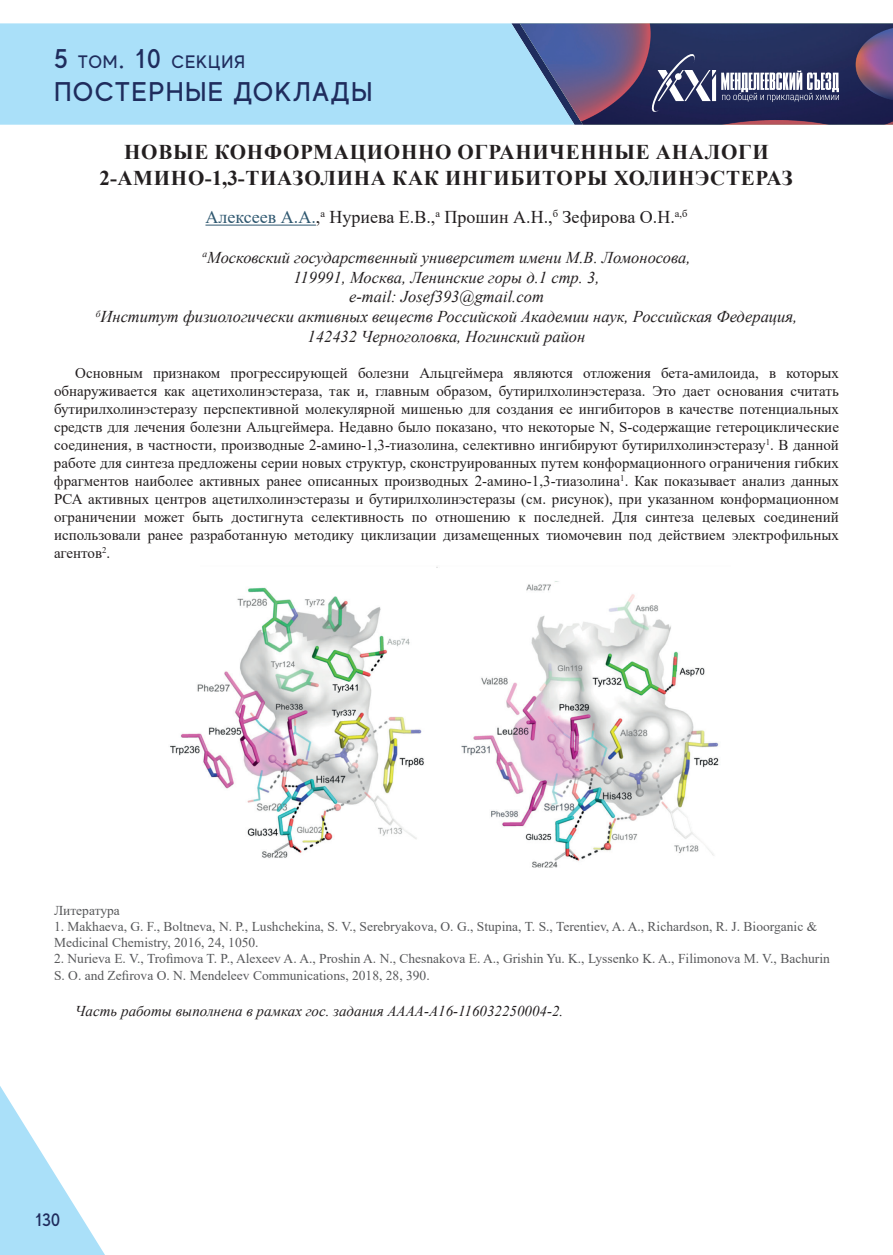
<style>
.page{position:relative;width:893px;height:1255px;background:#fff}
.page>*{position:absolute;margin:0;border:0;box-sizing:border-box;transform-origin:0 0}
.t1{font:500 27px "MADE Evolve Sans";letter-spacing:.05em;color:#1f2c5d}
.t2{font:700 21px/25.2px "Times New Roman";letter-spacing:.035em;color:#231f20;text-align:center}
.t3{font:18px "Times New Roman";color:#231f20}
.t4{font:500 18px "MADE Evolve Sans";letter-spacing:.05em;color:#1f2c5d}
.t5{font:italic 16.5px/19.8px "Times New Roman";color:#231f20;text-align:center}
.t6{font:15px/18px "Times New Roman";color:#231f20;text-align:justify}
.t7{font:italic 15px "Times New Roman";color:#231f20}
.t8{font:13.5px/16.2px "Times New Roman";color:#57585a}
.s1{font-size:27px}
.s2{color:#2e576f}
</style>
<div class="page">
<div style="left:0;top:23px;width:511px;height:102px;background:#aae0f9"></div>
<svg style="left:0;top:1086px;width:105px;height:168px"></svg>
<svg style="left:511px;top:23px;width:382px;height:102px;background:#51557f"></svg>
<hr style="left:205px;top:225px;width:111px;height:1px;background:#2e576f">
<img style="left:170px;top:567px;width:549px;height:301px">
<div style="left:163px;top:566px;width:37px;height:20px;background:#fff"></div>
<p class="t4" style="left:54px;top:51px;width:193px"><span class="s1">5</span> ТОМ<span class="s1">. 10</span> СЕКЦИЯ</p>
<h1 class="t1" style="left:54px;top:74px;width:320px">ПОСТЕРНЫЕ ДОКЛАДЫ</h1>
<h2 class="t2" style="left:100px;top:139px;width:695px">НОВЫЕ КОНФОРМАЦИОННО ОГРАНИЧЕННЫЕ АНАЛОГИ<br>2-АМИНО-1,3-ТИАЗОЛИНА КАК ИНГИБИТОРЫ ХОЛИНЭСТЕРАЗ</h2>
<p class="t3" style="left:205px;top:204px;width:483px"><span class="s2">Алексеев А.А.</span>,<sup>a</sup> Нуриева Е.В.,<sup>a</sup> Прошин А.Н.,<sup>б</sup> Зефирова О.Н.<sup>a,б</sup></p>
<p class="t5" style="left:96px;top:247px;width:703px"><sup>а</sup>Московский государственный университет имени М.В. Ломоносова,<br>119991, Москва, Ленинские горы д.1 стр. 3,<br>e-mail: Josef393@gmail.com<br><sup>б</sup>Институт физиологически активных веществ Российской Академии наук, Российская Федерация, 142432 Черноголовка, Ногинский район</p>
<p class="t6" style="left:54px;top:363px;width:786px;text-indent:21px">Основным признаком прогрессирующей болезни Альцгеймера являются отложения бета-амилоида, в которых обнаруживается как ацетихолинэстераза, так и, главным образом, бутирилхолинэстераза. Это дает основания считать бутирилхолинэстеразу перспективной молекулярной мишенью для создания ее ингибиторов в качестве потенциальных средств для лечения болезни Альцгеймера. Недавно было показано, что некоторые N, S-содержащие гетероциклические соединения, в частности, производные 2-амино-1,3-тиазолина, селективно ингибируют бутирилхолинэстеразу<sup>1</sup>. В данной работе для синтеза предложены серии новых структур, сконструированных путем конформационного ограничения гибких фрагментов наиболее активных ранее описанных производных 2-амино-1,3-тиазолина<sup>1</sup>. Как показывает анализ данных РСА активных центров ацетилхолинэстеразы и бутирилхолинэстеразы (см. рисунок), при указанном конформационном ограничении может быть достигнута селективность по отношению к последней. Для синтеза целевых соединений использовали ранее разработанную методику циклизации дизамещенных тиомочевин под действием электрофильных агентов<sup>2</sup>.</p>
<p class="t8" style="left:54px;top:901px;width:67px">Литература</p>
<p class="t8" style="left:54px;top:917px;width:765px">1. Makhaeva, G. F., Boltneva, N. P., Lushchekina, S. V., Serebryakova, O. G., Stupina, T. S., Terentiev, A. A., Richardson, R. J. Bioorganic &amp;<br>Medicinal Chemistry, 2016, 24, 1050.</p>
<p class="t8" style="left:54px;top:950px;width:777px">2. Nurieva E. V., Trofimova T. P., Alexeev A. A., Proshin A. N., Chesnakova E. A., Grishin Yu. K., Lyssenko K. A., Filimonova M. V., Bachurin<br>S. O. and Zefirova O. N. Mendeleev Communications, 2018, 28, 390.</p>
<p class="t7" style="left:75px;top:1000px;width:490px">Часть работы выполнена в рамках гос. задания АААА-А16-116032250004-2.</p>
<p class="t4" style="left:35px;top:1208px;width:27px">130</p>
</div>
